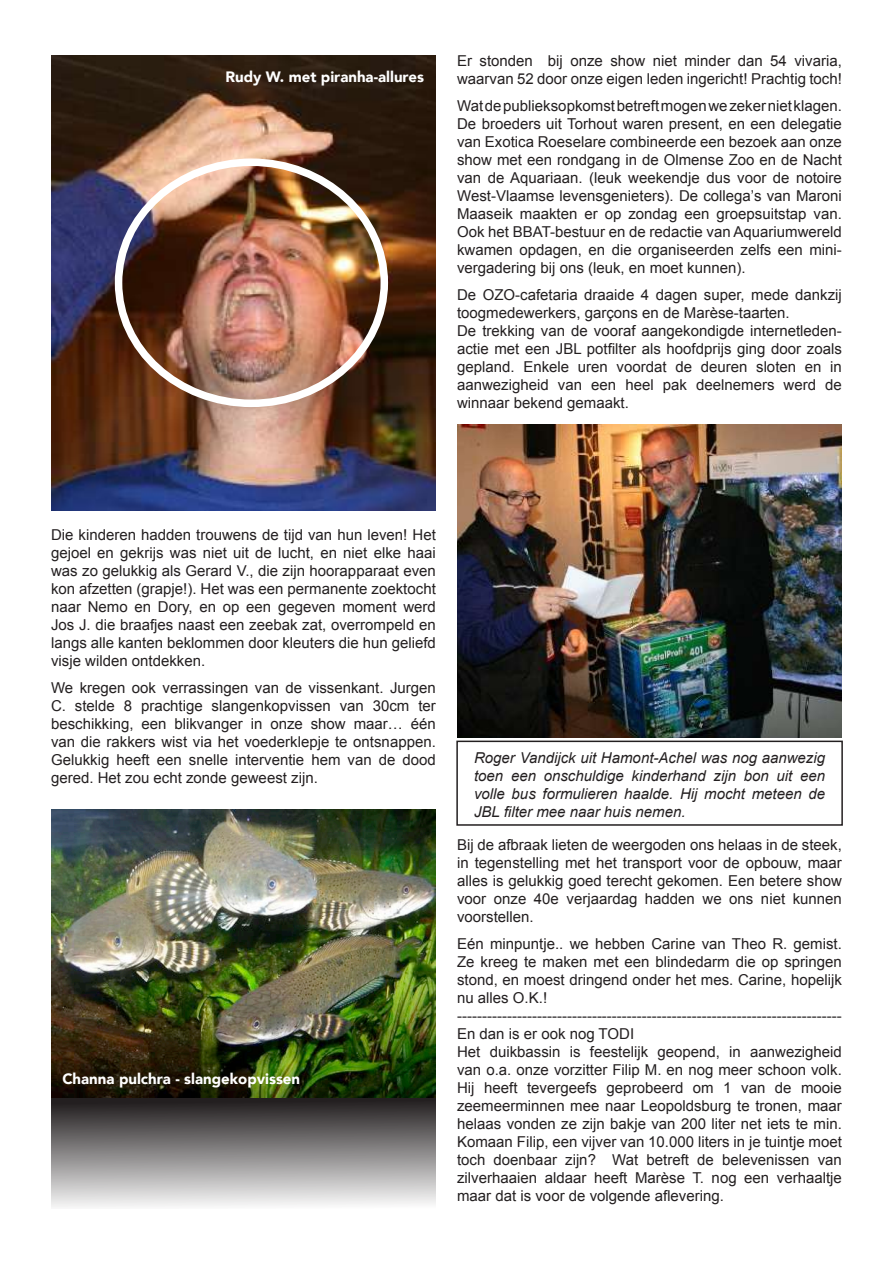
<style>
.page{position:relative;width:893px;height:1263px;background:#fff}
.page>*{position:absolute;margin:0;border:0;box-sizing:border-box;transform-origin:0 0}
.t1{font:15px/18px "Arial";color:#231f20;text-align:justify}
.t2{font:italic 15px/18px "Arial";color:#231f20;text-align:justify}
.t3{font:900 15px "Avenir";color:#fff}
</style>
<div class="page">
<img style="left:51px;top:55px;width:385px;height:455px">
<img style="left:457px;top:424px;width:385px;height:313px">
<img style="left:51px;top:810px;width:385px;height:288px">
<div style="left:456px;top:741px;width:387px;height:85px;border:2px solid #231f20"></div>
<div style="left:115px;top:158px;width:273px;height:249px;border:8px solid #fff;border-radius:50%"></div>
<div style="left:51px;top:1098px;width:385px;height:111px;background:linear-gradient(to bottom,#1d191a,#fbfbfb)"></div>
<p class="t3" style="left:225px;top:64px;width:200px">Rudy W. met piranha-allures</p>
<p class="t1" style="left:457px;top:52px;width:386px">Er stonden bij onze show niet minder dan 54 vivaria, waarvan 52 door onze eigen leden ingericht! Prachtig toch!</p>
<p class="t1" style="left:457px;top:97px;width:386px">Wat de publieksopkomst betreft mogen we zeker niet klagen.<br>De broeders uit Torhout waren present, en een delegatie van Exotica Roeselare combineerde een bezoek aan onze show met een rondgang in de Olmense Zoo en de Nacht van de Aquariaan. (leuk weekendje dus voor de notoire West-Vlaamse levensgenieters). De collega’s van Maroni Maaseik maakten er op zondag een groepsuitstap van.<br>Ook het BBAT-bestuur en de redactie van Aquariumwereld kwamen opdagen, en die organiseerden zelfs een mini&shy;vergadering bij ons (leuk, en moet kunnen).</p>
<p class="t1" style="left:457px;top:286px;width:386px;text-align:left">De OZO-cafetaria draaide 4 dagen super, mede dankzij toogmedewerkers, garçons en de Marèse-taarten.<br>De trekking van de vooraf aangekondigde internetleden&shy;actie met een JBL potfilter als hoofdprijs ging door zoals gepland. Enkele uren voordat de deuren sloten en in aanwezigheid van een heel pak deelnemers werd de winnaar bekend gemaakt.</p>
<p class="t1" style="left:51px;top:525px;width:386px">Die kinderen hadden trouwens de tijd van hun leven! Het gejoel en gekrijs was niet uit de lucht, en niet elke haai was zo gelukkig als Gerard V., die zijn hoorapparaat even kon afzetten (grapje!). Het was een permanente zoektocht naar Nemo en Dory, en op een gegeven moment werd Jos J. die braafjes naast een zeebak zat, overrompeld en langs alle kanten beklommen door kleuters die hun geliefd visje wilden ontdekken.</p>
<p class="t1" style="left:51px;top:678px;width:386px">We kregen ook verrassingen van de vissenkant. Jurgen C. stelde 8 prachtige slangenkopvissen van 30cm ter beschikking, een blikvanger in onze show maar… één van die rakkers wist via het voederklepje te ontsnappen.<br>Gelukkig heeft een snelle interventie hem van de dood gered. Het zou echt zonde geweest zijn.</p>
<p class="t3" style="left:62px;top:1065px;width:239px">Channa pulchra - slangekopvissen</p>
<p class="t2" style="left:474px;top:748px;width:352px">Roger Vandijck uit Hamont-Achel was nog aanwezig toen een onschuldige kinderhand zijn bon uit een volle bus formulieren haalde. Hij mocht meteen de JBL filter mee naar huis nemen.</p>
<p class="t1" style="left:457px;top:836px;width:386px">Bij de afbraak lieten de weergoden ons helaas in de steek, in tegenstelling met het transport voor de opbouw, maar alles is gelukkig goed terecht gekomen. Een betere show voor onze 40e verjaardag hadden we ons niet kunnen voorstellen.</p>
<p class="t1" style="left:457px;top:935px;width:386px;text-align:left">Eén minpuntje.. we hebben Carine van Theo R. gemist.<br>Ze kreeg te maken met een blindedarm die op springen stond, en moest dringend onder het mes. Carine, hopelijk nu alles O.K.! ----------------------------------------------------------------------------- En dan is er ook nog TODI<br>Het duikbassin is feestelijk geopend, in aanwezigheid van o.a. onze vorzitter Filip M. en nog meer schoon volk.<br>Hij heeft tevergeefs geprobeerd om 1 van de mooie zeemeerminnen mee naar Leopoldsburg te tronen, maar helaas vonden ze zijn bakje van 200 liter net iets te min.<br>Komaan Filip, een vijver van 10.000 liters in je tuintje moet toch doenbaar zijn? Wat betreft de belevenissen van zilverhaaien aldaar heeft Marèse T. nog een verhaaltje maar dat is voor de volgende aflevering.</p>
</div>
